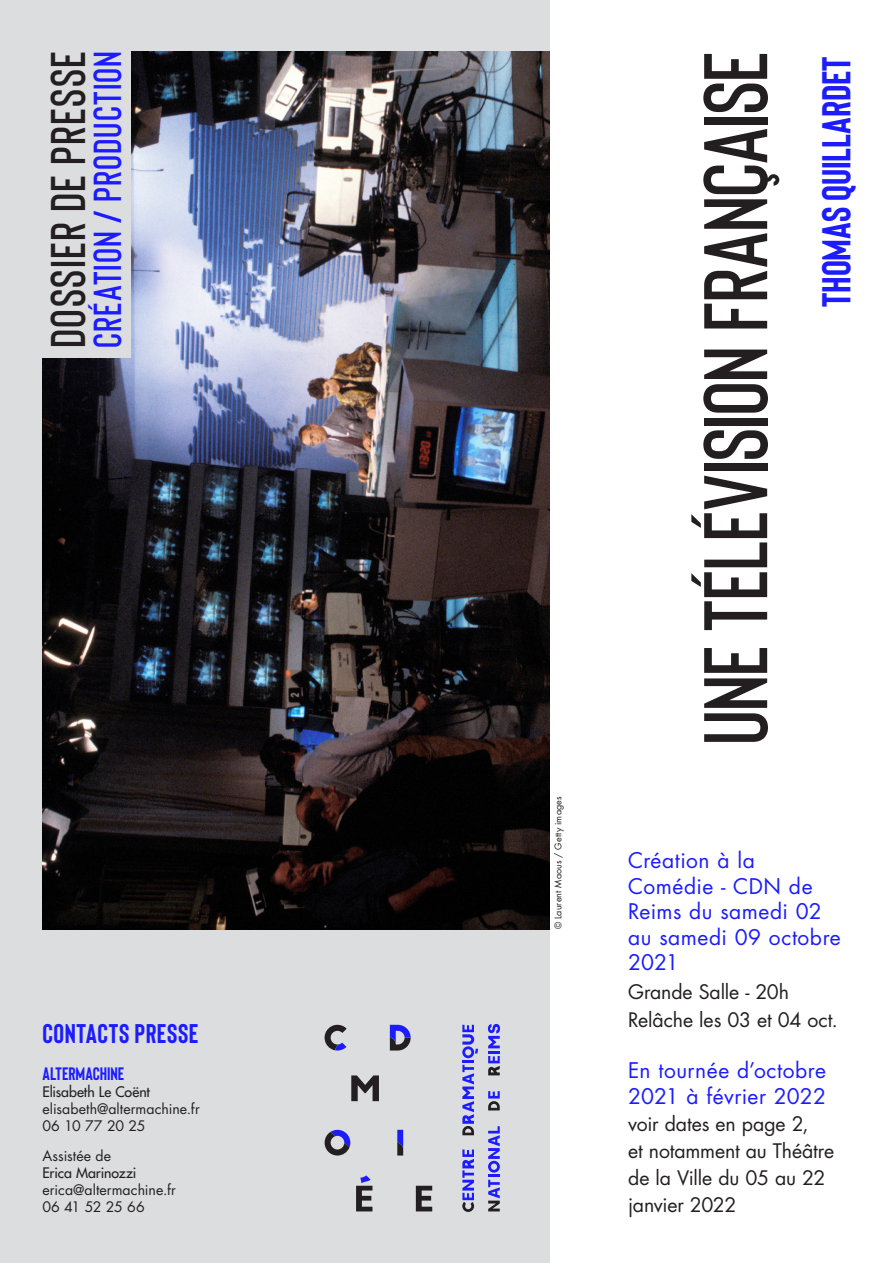
<style>
.page{position:relative;width:893px;height:1263px;background:#fff}
.page>*{position:absolute;margin:0;border:0;box-sizing:border-box;transform-origin:0 0}
.t1{font:600 90px "Bison";letter-spacing:-.015em;color:#231f20}
.t2{font:600 48.6px "Bison";letter-spacing:.025em;color:#231f20}
.t3{font:700 40.2px "Bison";letter-spacing:-.005em;color:#1c1cff}
.t4{font:600 39px "Bison";letter-spacing:.025em;color:#1c1cff}
.t5{font:700 27px "Bison";letter-spacing:.02em;color:#1c1cff}
.t6{font:21px/25.5px "Futura Std";letter-spacing:.02em;color:#1c1cff}
.t7{font:19.5px/27px "Futura Std";letter-spacing:-.005em;color:#231f20}
.t8{font:700 18px "Bison";letter-spacing:-.005em;color:#1c1cff}
.t9{font:14.1px/17px "Futura Std";letter-spacing:.005em;color:#231f20}
.t10{font:9px "Futura Std";letter-spacing:.02em;color:#231f20}
.s1{font-family:"Futura"}
</style>
<div class="page">
<div style="left:0;top:0;width:550px;height:1263px;background:#dcdddf"></div>
<img style="left:43px;top:51px;width:507px;height:878px">
<svg style="left:356px;top:1175px;width:16px;height:36px"></svg>
<svg style="left:416px;top:1186px;width:16px;height:25px"></svg>
<svg style="left:325px;top:1025px;width:22px;height:25px"></svg>
<svg style="left:390px;top:1025px;width:21px;height:25px"></svg>
<svg style="left:351px;top:1075px;width:28px;height:26px"></svg>
<svg style="left:397px;top:1130px;width:6px;height:25px"></svg>
<svg style="left:325px;top:1130px;width:25px;height:25px"></svg>
<svg style="left:488px;top:1091px;width:12px;height:19px"></svg>
<svg style="left:488px;top:1024px;width:12px;height:51px"></svg>
<svg style="left:462px;top:1149px;width:12px;height:63px"></svg>
<svg style="left:488px;top:1126px;width:12px;height:85px"></svg>
<svg style="left:462px;top:1025px;width:16px;height:110px"></svg>
<div style="left:0;top:51px;width:130px;height:306px;background:#dcdddf"></div>
<p class="t2" style="left:38px;top:348px;width:298px;rotate:-90deg">dossier de prEsse</p>
<p class="t4" style="left:83px;top:348px;width:298px;rotate:-90deg">Création / Production</p>
<p class="t5" style="left:43px;top:1017px;width:157px">CONTACTS PRESSE</p>
<p class="t8" style="left:43px;top:1062px;width:83px">ALTERMACHINE</p>
<p class="t9" style="left:43px;top:1083px;width:159px"><span class="s1">Elisabeth Le Coënt </span>elisabeth@altermachine.fr<br>06 10 77 20 25</p>
<p class="t9" style="left:43px;top:1147px;width:135px">Assistée de<br><span class="s1">Erica Marinozzi </span>erica@altermachine.fr<br>06 41 52 25 66</p>
<p class="t10" style="left:552px;top:929px;width:134px;rotate:-90deg">© Laurent Maous / Getty images</p>
<p class="t1" style="left:680px;top:745px;width:696px;rotate:-90deg">une télévision française</p>
<p class="t3" style="left:811px;top:307px;width:252px;rotate:-90deg">THOMAS QUILLARDET</p>
<p class="t6" style="left:628px;top:848px;width:214px">Création à la<br>Comédie - CDN de<br>Reims du samedi 02 au samedi 09 octobre<br>2021</p>
<p class="t7" style="left:628px;top:978px;width:211px;line-height:28.5px">Grande Salle - 20h<br>Relâche les 03 et 04 oct.</p>
<p class="t6" style="left:628px;top:1058px;width:199px">En tournée d’octobre<br>2021 à février 2022</p>
<p class="t7" style="left:628px;top:1110px;width:207px">voir dates en page 2,<br>et notamment au Théâtre de la Ville du 05 au 22 janvier 2022</p>
</div>
